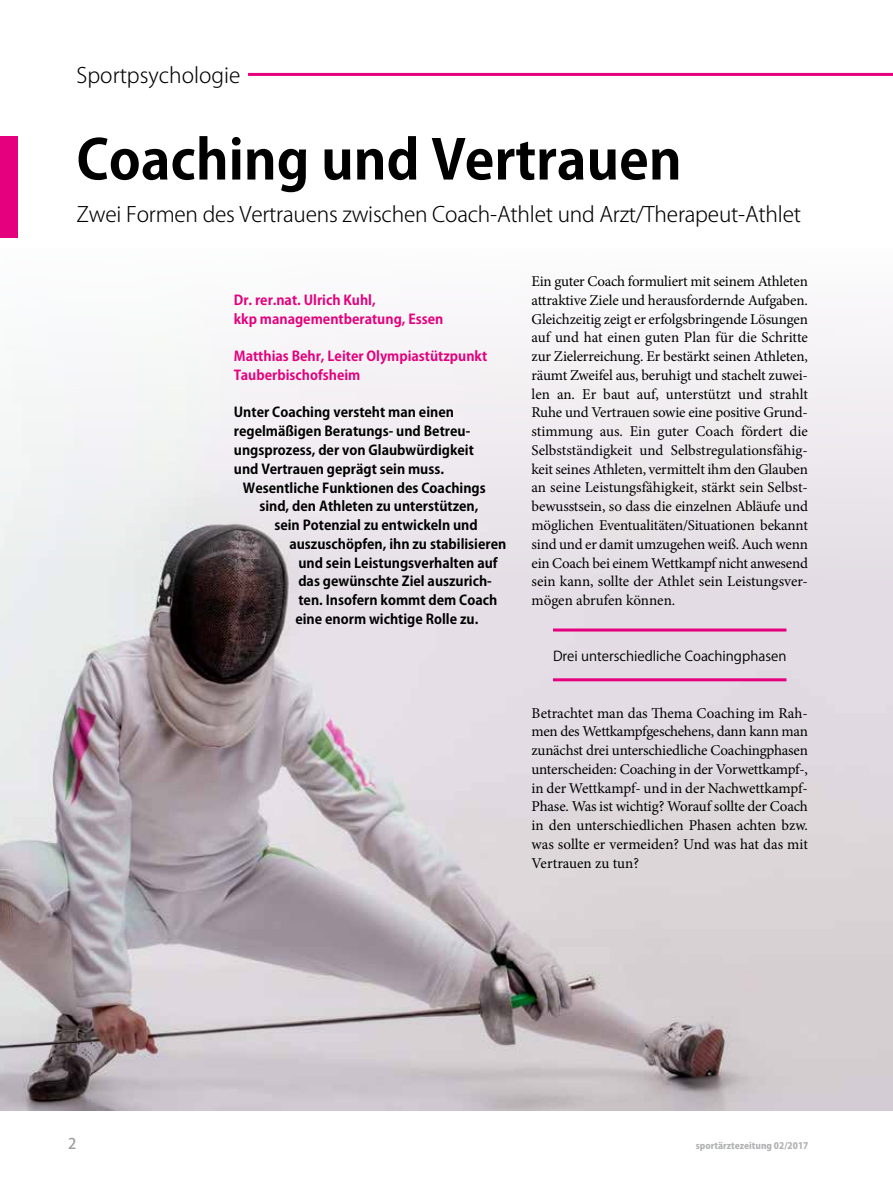
<style>
.page{position:relative;width:893px;height:1191px;background:#fff}
.page>*{position:absolute;margin:0;border:0;box-sizing:border-box;transform-origin:0 0}
.t1{font:700 54px "Koz Go Pro";color:#000}
.t2{font:300 21px "Koz Go Pro";letter-spacing:-.01em;color:#000}
.t3{font:15px/18.8px "Minion Pro";color:#000;text-align:justify}
.t4{font:500 14.7px "Koz Go Pro";color:#9c9d9d}
.t5{font:700 13.5px/18.8px "Koz Go Pro";color:#000}
.t6{font:700 13.5px/18.8px "Koz Go Pro";color:#e5007d}
.t7{font:13.5px "Koz Go Pro";color:#000}
.t8{font:800 9px "Koz Go Pro";color:#b1b2b3}
</style>
<div class="page">
<img style="left:0;top:326px;width:893px;height:784px">
<hr style="left:248px;top:73px;width:645px;height:3px;background:#e5007d">
<div style="left:0;top:136px;width:18px;height:102px;background:#e5007d"></div>
<hr style="left:553px;top:628px;width:233px;height:3px;background:#e5007d">
<hr style="left:553px;top:678px;width:233px;height:3px;background:#e5007d">
<h2 class="t2" style="left:77px;top:61px;width:165px">Sportpsychologie</h2>
<h1 class="t1" style="left:77px;top:125px;width:607px">Coaching und Vertrauen</h1>
<h2 class="t2" style="left:77px;top:201px;width:726px">Zwei Formen des Vertrauens zwischen Coach-Athlet und Arzt/Therapeut-Athlet</h2>
<p class="t4" style="left:68px;top:1134px;width:10px">2</p>
<p class="t6" style="left:234px;top:291px;width:211px">Dr. rer.nat. Ulrich Kuhl,<br>kkp managementberatung, Essen</p>
<p class="t6" style="left:234px;top:348px;width:255px">Matthias Behr, Leiter Olympiastützpunkt<br>Tauberbischofsheim</p>
<p class="t5" style="left:234px;top:404px;width:241px">Unter Coaching versteht man einen regelmäßigen Beratungs- und Betreu&shy;ungsprozess, der von Glaubwürdigkeit und Vertrauen geprägt sein muss.</p>
<p class="t5" style="left:243px;top:479px;width:244px">Wesentliche Funktionen des Coachings</p>
<p class="t5" style="left:259px;top:498px;width:221px">sind, den Athleten zu unterstützen,</p>
<p class="t5" style="left:274px;top:516px;width:205px">sein Potenzial zu entwickeln und</p>
<p class="t5" style="left:289px;top:535px;width:218px">auszuschöpfen, ihn zu stabilisieren</p>
<p class="t5" style="left:298px;top:554px;width:201px">und sein Leistungsverhalten auf</p>
<p class="t5" style="left:298px;top:573px;width:195px">das gewünschte Ziel auszurich-</p>
<p class="t5" style="left:298px;top:591px;width:200px">ten. Insofern kommt dem Coach</p>
<p class="t5" style="left:295px;top:610px;width:184px">eine enorm wichtige Rolle zu.</p>
<p class="t3" style="left:531px;top:272px;width:278px">Ein guter Coach formuliert mit seinem Athleten attraktive Ziele und herausfordernde Aufgaben.<br>Gleichzeitig zeigt er erfolgsbringende Lösungen auf und hat einen guten Plan für die Schritte zur Zielerreichung. Er bestärkt seinen Athleten, räumt Zweifel aus, beruhigt und stachelt zuwei&shy;len an. Er baut auf, unterstützt und strahlt Ruhe und Vertrauen sowie eine positive Grund&shy;stimmung aus. Ein guter Coach fördert die Selbstständigkeit und Selbstregulationsfähig&shy;keit seines Athleten, vermittelt ihm den Glauben an seine Leistungsfähigkeit, stärkt sein Selbst&shy;bewusstsein, so dass die einzelnen Abläufe und möglichen Eventualitäten/Situationen bekannt sind und er damit umzugehen weiß. Auch wenn ein Coach bei einem Wettkampf nicht anwesend sein kann, sollte der Athlet sein Leistungsver&shy;mögen abrufen können.</p>
<p class="t7" style="left:553px;top:647px;width:235px">Drei unterschiedliche Coachingphasen</p>
<p class="t3" style="left:531px;top:703px;width:278px">Betrachtet man das Thema Coaching im Rah&shy;men des Wettkampfgeschehens, dann kann man zunächst drei unterschiedliche Coachingphasen unterscheiden: Coaching in der Vorwettkampf-, in der Wettkampf- und in der Nachwettkampf-Phase. Was ist wichtig? Worauf sollte der Coach in den unterschiedlichen Phasen achten bzw. was sollte er vermeiden? Und was hat das mit Vertrauen zu tun?</p>
<p class="t8" style="left:696px;top:1139px;width:114px">sportärztezeitung 02/2017</p>
</div>
